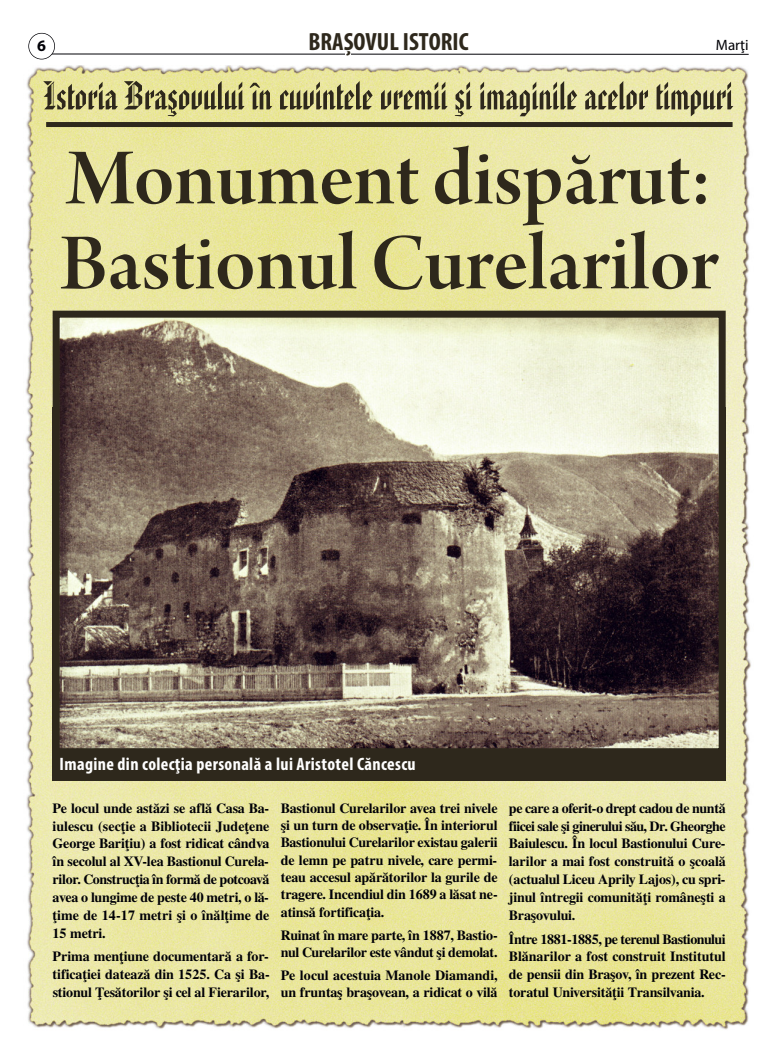
<style>
.page{position:relative;width:777px;height:1063px;background:#fff}
.page>*{position:absolute;margin:0;border:0;box-sizing:border-box;transform-origin:0 0}
.t1{font:85px/85px "Arno Pro Smbd Display";color:#2e281c}
.t2{font:700 condensed 25px "Myriad Pro";color:#2e281c}
.t3{font:700 condensed 18px "Myriad Pro";letter-spacing:.02em;color:#fff}
.t4{font:700 16px "Myriad Pro";color:#000006}
.t5{font:15px "Myriad Pro";color:#000006}
.t6{font:700 14px/17.9px "Free Serif";letter-spacing:-.01em;color:#000006;text-align:justify}
</style>
<div class="page">
<img style="left:25px;top:66px;width:726px;height:964px">
<svg style="left:43px;top:81px;width:690px;height:35px;background:#bcb881"></svg>
<div style="left:46px;top:122px;width:686px;height:5px;background:#2e281c"></div>
<svg style="left:28px;top:33px;width:721px;height:26px"></svg>
<div style="left:53px;top:407px;width:672px;height:374px;background:#2e281c"></div>
<img style="left:61px;top:319px;width:656px;height:428px">
<div style="left:53px;top:311px;width:672px;height:444px;border:7px solid #2e281c"></div>
<p class="t4" style="left:37px;top:40px;width:10px">6</p>
<h2 class="t2" style="left:308px;top:32px;width:162px">BRAȘOVUL ISTORIC</h2>
<p class="t5" style="left:716px;top:39px;width:34px">Marţi</p>
<h1 class="t1" style="left:60px;top:143px;width:660px">Monument dispărut:<br>Bastionul Curelarilor</h1>
<p class="t3" style="left:60px;top:758px;width:357px">Imagine din colecţia personală a lui Aristotel Căncescu</p>
<p class="t6" style="left:53px;top:799px;width:218px">Pe locul unde astăzi se află Casa Ba&shy;iulescu (secţie a Bibliotecii Judeţene George Bariţiu) a fost ridicat cândva în secolul al XV-lea Bastionul Curela&shy;rilor. Construcţia în formă de potcoavă avea o lungime de peste 40 metri, o lă&shy;ţime de 14-17 metri şi o înălţime de 15 metri.</p>
<p class="t6" style="left:53px;top:948px;width:218px">Prima menţiune documentară a for&shy;tificaţiei datează din 1525. Ca şi Ba&shy;stionul Ţesătorilor şi cel al Fierarilor,</p>
<p class="t6" style="left:281px;top:800px;width:218px;line-height:17.3px">Bastionul Curelarilor avea trei nivele şi un turn de observaţie. În interiorul Bastionului Curelarilor existau galerii de lemn pe patru nivele, care permi&shy;teau accesul apărătorilor la gurile de tragere. Incendiul din 1689 a lăsat ne&shy;atinsă fortificaţia.</p>
<p class="t6" style="left:281px;top:927px;width:218px;line-height:17.3px">Ruinat în mare parte, în 1887, Bastio&shy;nul Curelarilor este vândut şi demolat.</p>
<p class="t6" style="left:281px;top:967px;width:218px;line-height:17.3px">Pe locul acestuia Manole Diamandi, un fruntaş braşovean, a ridicat o vilă</p>
<p class="t6" style="left:509px;top:799px;width:218px">pe care a oferit-o drept cadou de nuntă fiicei sale şi ginerului său, Dr. Gheorghe Baiulescu. În locul Bastionului Cure&shy;larilor a mai fost construită o şcoală (actualul Liceu Aprily Lajos), cu spri&shy;jinul întregii comunităţi româneşti a Braşovului.</p>
<p class="t6" style="left:509px;top:930px;width:218px">Între 1881-1885, pe terenul Bastionului Blănarilor a fost construit Institutul de pensii din Braşov, în prezent Rec&shy;toratul Universităţii Transilvania.</p>
</div>
